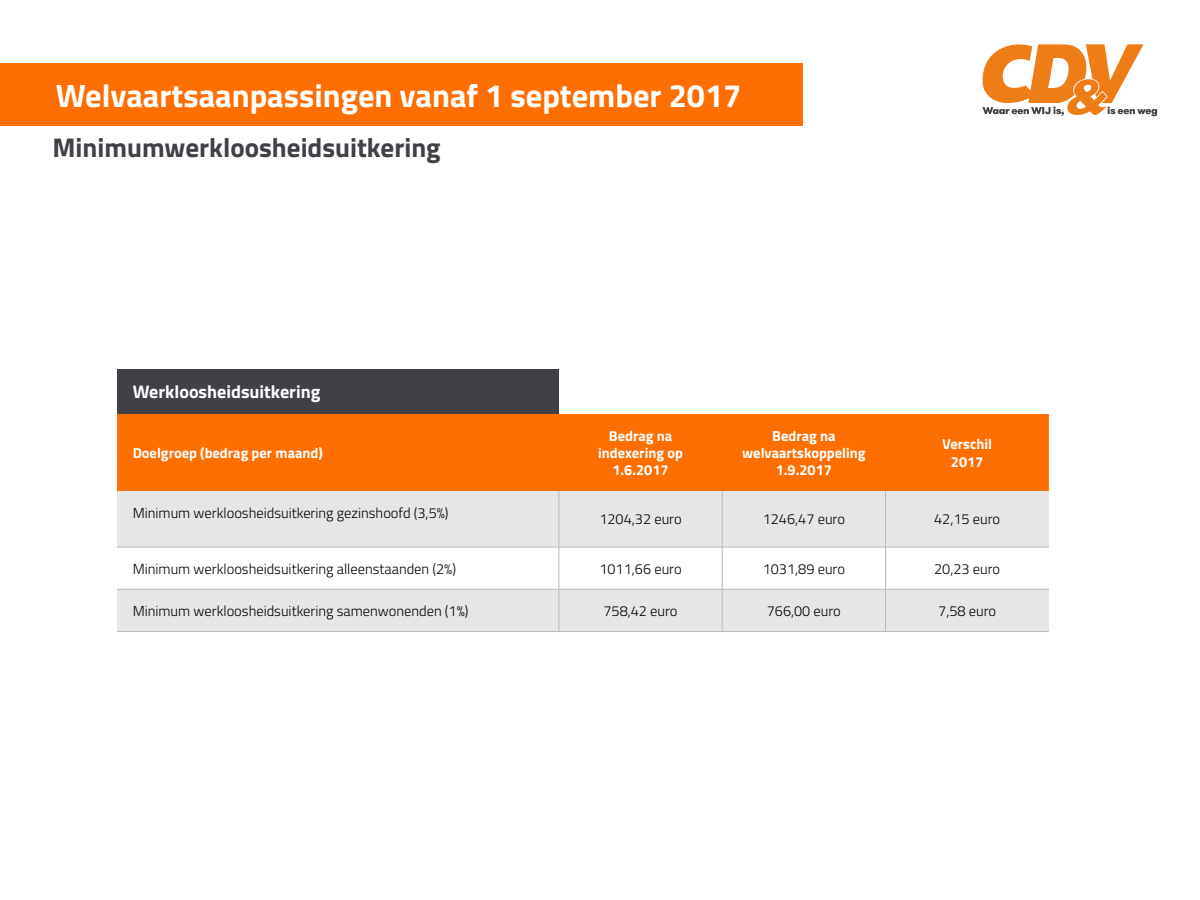
<style>
.page{position:relative;width:1200px;height:900px;background:#fff}
.page>*{position:absolute;margin:0;border:0;box-sizing:border-box;transform-origin:0 0}
.t1{font:700 32.4px "Titillium";color:#fff}
.t2{font:700 27px "Titillium";color:#404047}
.t3{font:700 18.15px "Titillium";color:#fff}
.t4{font:300 14.55px "Titillium";color:#000}
.t5{font:700 14.55px/17.4px "Titillium";color:#fff;text-align:center}
</style>
<div class="page">
<div style="left:0;top:63px;width:802px;height:63px;background:#ff6e00"></div>
<svg style="left:982px;top:44px;width:175px;height:72px"></svg>
<div style="left:117px;top:369px;width:442px;height:45px;background:#404047"></div>
<div style="left:117px;top:414px;width:932px;height:77px;background:#ff6e00"></div>
<svg style="left:117px;top:491px;width:932px;height:140px;fill:#e6e6e6"></svg>
<hr style="left:559px;top:491px;width:1px;height:56px;background:#b8b8b8">
<hr style="left:722px;top:491px;width:1px;height:56px;background:#b8b8b8">
<hr style="left:885px;top:491px;width:1px;height:56px;background:#b8b8b8">
<hr style="left:117px;top:547px;width:442px;height:1px;background:#b8b8b8">
<hr style="left:559px;top:547px;width:163px;height:1px;background:#b8b8b8">
<hr style="left:559px;top:547px;width:1px;height:42px;background:#b8b8b8">
<hr style="left:722px;top:547px;width:164px;height:1px;background:#b8b8b8">
<hr style="left:722px;top:547px;width:1px;height:42px;background:#b8b8b8">
<hr style="left:886px;top:547px;width:163px;height:1px;background:#b8b8b8">
<hr style="left:885px;top:547px;width:1px;height:42px;background:#b8b8b8">
<hr style="left:117px;top:589px;width:442px;height:1px;background:#b8b8b8">
<hr style="left:559px;top:589px;width:163px;height:1px;background:#b8b8b8">
<hr style="left:559px;top:589px;width:1px;height:42px;background:#b8b8b8">
<hr style="left:722px;top:589px;width:164px;height:1px;background:#b8b8b8">
<hr style="left:722px;top:589px;width:1px;height:42px;background:#b8b8b8">
<hr style="left:886px;top:589px;width:163px;height:1px;background:#b8b8b8">
<hr style="left:885px;top:589px;width:1px;height:42px;background:#b8b8b8">
<hr style="left:117px;top:631px;width:442px;height:1px;background:#b8b8b8">
<hr style="left:559px;top:631px;width:163px;height:1px;background:#b8b8b8">
<hr style="left:722px;top:631px;width:164px;height:1px;background:#b8b8b8">
<hr style="left:886px;top:631px;width:163px;height:1px;background:#b8b8b8">
<h1 class="t1" style="left:56px;top:71px;width:687px">Welvaartsaanpassingen vanaf 1 september 2017</h1>
<h2 class="t2" style="left:52px;top:127px;width:390px">Minimumwerkloosheidsuitkering</h2>
<p class="t3" style="left:133px;top:378px;width:189px">Werkloosheidsuitkering</p>
<p class="t5" style="left:133px;top:443px;width:192px">Doelgroep (bedrag per maand)</p>
<p class="t5" style="left:598px;top:426px;width:86px">Bedrag na indexering op<br>1.6.2017</p>
<p class="t5" style="left:742px;top:426px;width:125px">Bedrag na welvaartskoppeling<br>1.9.2017</p>
<p class="t5" style="left:942px;top:435px;width:52px">Verschil<br>2017</p>
<p class="t4" style="left:133px;top:502px;width:317px">Minimum werkloosheidsuitkering gezinshoofd (3,5%)</p>
<p class="t4" style="left:599px;top:509px;width:84px">1204,32 euro</p>
<p class="t4" style="left:763px;top:509px;width:84px">1246,47 euro</p>
<p class="t4" style="left:934px;top:509px;width:68px">42,15 euro</p>
<p class="t4" style="left:133px;top:558px;width:325px">Minimum werkloosheidsuitkering alleenstaanden (2%)</p>
<p class="t4" style="left:599px;top:558px;width:84px">1011,66 euro</p>
<p class="t4" style="left:763px;top:558px;width:84px">1031,89 euro</p>
<p class="t4" style="left:934px;top:558px;width:68px">20,23 euro</p>
<p class="t4" style="left:133px;top:600px;width:337px">Minimum werkloosheidsuitkering samenwonenden (1%)</p>
<p class="t4" style="left:603px;top:600px;width:76px">758,42 euro</p>
<p class="t4" style="left:767px;top:600px;width:76px">766,00 euro</p>
<p class="t4" style="left:938px;top:600px;width:59px">7,58 euro</p>
</div>
